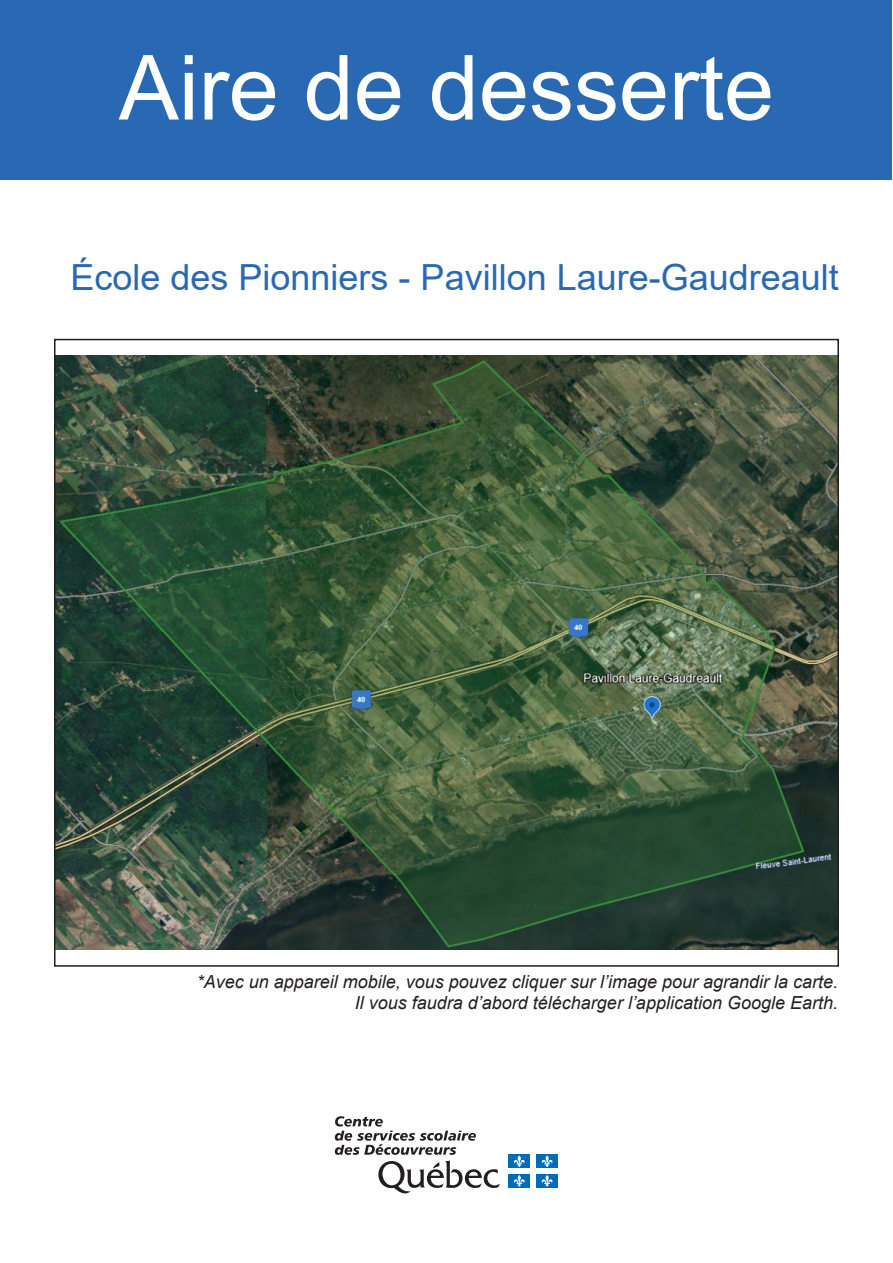
<style>
.page{position:relative;width:893px;height:1263px;background:#fff}
.page>*{position:absolute;margin:0;border:0;box-sizing:border-box;transform-origin:0 0}
.t1{font:90px "Arial";color:#fff}
.t2{font:36px "Arial";color:#2968b3}
.t3{font:italic 18px/21.6px "Arial";color:#231f20;text-align:right}
</style>
<div class="page">
<div style="left:1px;top:1px;width:891px;height:179px;background:#2968b3"></div>
<svg style="left:335px;top:1116px;width:165px;height:78px"></svg>
<div style="left:508px;top:1155px;width:22px;height:13px;background:#006bb6"></div>
<svg style="left:513px;top:1155px;width:12px;height:12px"></svg>
<div style="left:536px;top:1155px;width:22px;height:13px;background:#006bb6"></div>
<svg style="left:541px;top:1155px;width:12px;height:12px"></svg>
<div style="left:508px;top:1174px;width:22px;height:13px;background:#006bb6"></div>
<svg style="left:513px;top:1175px;width:12px;height:12px"></svg>
<div style="left:536px;top:1174px;width:22px;height:13px;background:#006bb6"></div>
<svg style="left:541px;top:1175px;width:12px;height:12px"></svg>
<img style="left:57px;top:356px;width:779px;height:594px">
<p class="t1" style="left:119px;top:26px;width:657px">Aire de desserte</p>
<p class="t2" style="left:70px;top:252px;width:770px">École des Pionniers - Pavillon Laure-Gaudreault</p>
<p class="t3" style="left:197px;top:971px;width:643px">*Avec un appareil mobile, vous pouvez cliquer sur l’image pour agrandir la carte.<br>Il vous faudra d’abord télécharger l’application Google Earth.</p>
</div>
